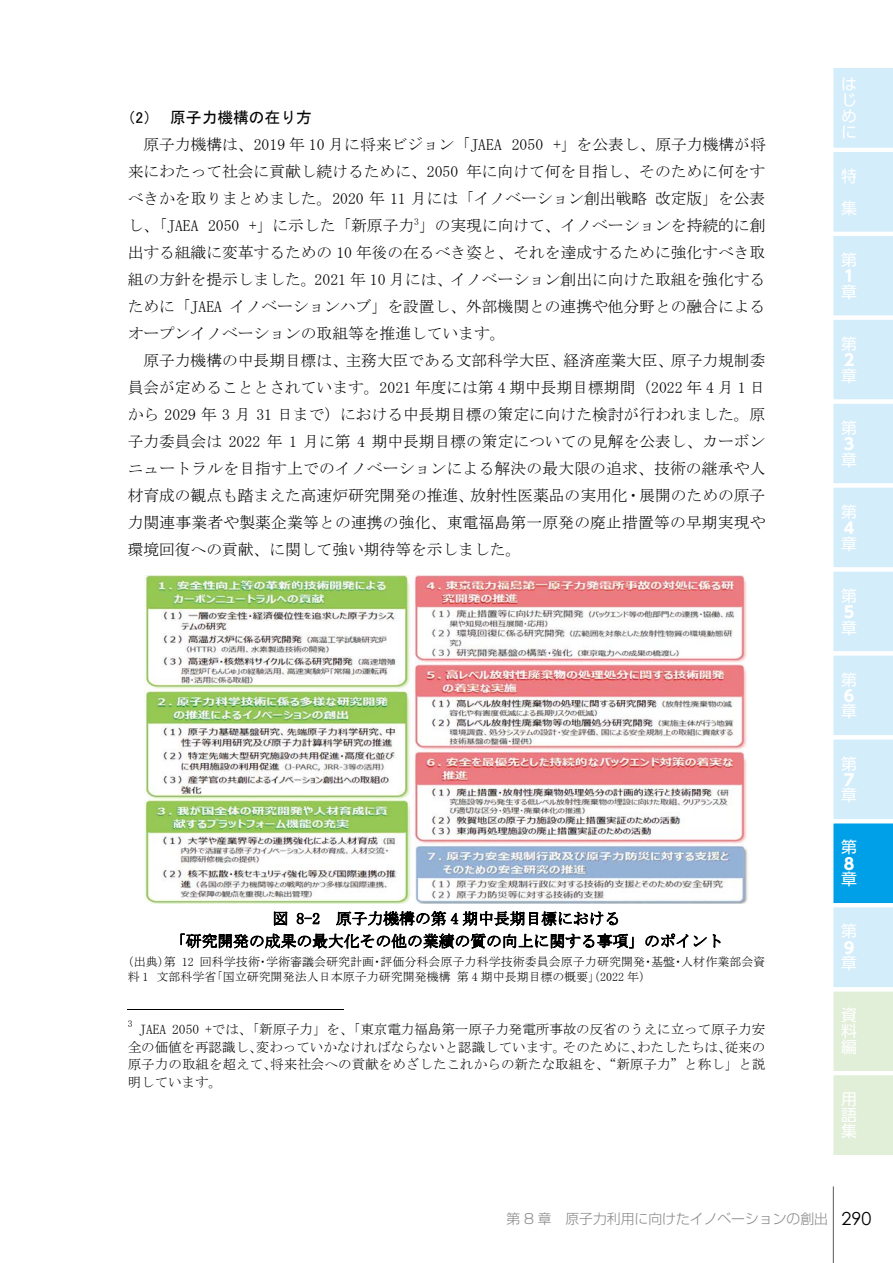
<style>
.page{position:relative;width:893px;height:1263px;background:#fff}
.page>*{position:absolute;margin:0;border:0;box-sizing:border-box;transform-origin:0 0}
.t1{font:15.9px/15.9px "UD Shin Go Pro";color:#fff;text-align:justify}
.t2{font:700 15.9px "UD Shin Go Pro";color:#fff}
.t3{font:15.75px/27px "MS Mincho";color:#000;text-align:justify}
.t4{font:15.75px "MS Gothic";color:#000}
.t5{font:300 13.8px "Shin Go Pro";color:#898989}
.t6{font:13.5px/17.7px "MS Mincho";letter-spacing:.005em;color:#000;text-align:justify}
.t7{font:12px/15px "MS P Mincho";color:#000}
.s1{font-family:"MS P Gothic"}
.s2{font-family:"Century Gothic";font-weight:400;font-size:18px;color:#000}
</style>
<div class="page">
<hr style="left:128px;top:1009px;width:216px;height:1px;background:#000">
<img style="left:145px;top:576px;width:603px;height:328px">
<hr style="left:833px;top:1186px;width:1px;height:77px;background:#585959">
<svg style="left:833px;top:68px;width:60px;height:1087px;background:#c9e9f5"></svg>
<p class="t4" style="left:128px;top:110px;width:186px"><span class="s1">（2）</span> 原子力機構の在り方</p>
<p class="t3" style="left:128px;top:131px;width:640px;text-indent:16px">原子力機構は、2019 年 10 月に将来ビジョン「JAEA 2050 +」を公表し、原子力機構が将来にわたって社会に貢献し続けるために、2050 年に向けて何を目指し、そのために何をすべきかを取りまとめました。2020 年 11 月には「イノベーション創出戦略 改定版」を公表し、「JAEA 2050 +」に示した「新原子力<sup>3</sup>」の実現に向けて、イノベーションを持続的に創出する組織に変革するための 10 年後の在るべき姿と、それを達成するために強化すべき取組の方針を提示しました。2021 年 10 月には、イノベーション創出に向けた取組を強化するために「JAEA イノベーションハブ」を設置し、外部機関との連携や他分野との融合によるオープンイノベーションの取組等を推進しています。</p>
<p class="t3" style="left:128px;top:347px;width:639px;text-indent:16px">原子力機構の中長期目標は、主務大臣である文部科学大臣、経済産業大臣、原子力規制委員会が定めることとされています。2021 年度には第 4 期中長期目標期間（2022 年 4 月 1 日から 2029 年 3 月 31 日まで）における中長期目標の策定に向けた検討が行われました。原子力委員会は 2022 年 1 月に第 4 期中長期目標の策定についての見解を公表し、カーボンニュートラルを目指す上でのイノベーションによる解決の最大限の追求、技術の継承や人材育成の観点も踏まえた高速炉研究開発の推進、放射性医薬品の実用化・展開のための原子力関連事業者や製薬企業等との連携の強化、東電福島第一原発の廃止措置等の早期実現や環境回復への貢献、に関して強い期待等を示しました。</p>
<p class="t3" style="left:170px;top:907px;width:555px;line-height:22.5px;text-align:center">図 8-2 原子力機構の第 4 期中長期目標における<br>「研究開発の成果の最大化その他の業績の質の向上に関する事項」のポイント</p>
<p class="t7" style="left:128px;top:954px;width:639px">（出典）第 12 回科学技術・学術審議会研究計画・評価分科会原子力科学技術委員会原子力研究開発・基盤・人材作業部会資料 1 文部科学省「国立研究開発法人日本原子力研究開発機構 第 4 期中長期目標の概要」（2022 年）</p>
<p class="t6" style="left:128px;top:1020px;width:639px"><sup>3</sup> JAEA 2050 +では、「新原子力」を、「東京電力福島第一原子力発電所事故の反省のうえに立って原子力安全の価値を再認識し､変わっていかなければならないと認識しています。そのために､わたしたちは､従来の原子力の取組を超えて､将来社会への貢献をめざしたこれからの新たな取組を､“新原子力”と称し」と説明しています。</p>
<p class="t1" style="left:841px;top:76px;width:16px">はじめに</p>
<p class="t1" style="left:841px;top:159px;width:17px;line-height:32px">特集</p>
<p class="t1" style="left:841px;top:251px;width:17px">第</p>
<p class="t2" style="left:841px;top:263px;width:11px">１</p>
<p class="t1" style="left:841px;top:283px;width:17px">章</p>
<p class="t1" style="left:841px;top:335px;width:17px">第</p>
<p class="t2" style="left:841px;top:347px;width:14px">２</p>
<p class="t1" style="left:841px;top:367px;width:17px">章</p>
<p class="t1" style="left:841px;top:419px;width:17px">第</p>
<p class="t2" style="left:841px;top:431px;width:14px">３</p>
<p class="t1" style="left:841px;top:451px;width:17px">章</p>
<p class="t1" style="left:841px;top:503px;width:17px">第</p>
<p class="t2" style="left:841px;top:515px;width:14px">４</p>
<p class="t1" style="left:841px;top:535px;width:17px">章</p>
<p class="t1" style="left:841px;top:587px;width:17px">第</p>
<p class="t2" style="left:841px;top:599px;width:14px">５</p>
<p class="t1" style="left:841px;top:619px;width:17px">章</p>
<p class="t1" style="left:841px;top:671px;width:17px">第</p>
<p class="t2" style="left:841px;top:683px;width:14px">６</p>
<p class="t1" style="left:841px;top:703px;width:17px">章</p>
<p class="t1" style="left:841px;top:755px;width:17px">第</p>
<p class="t2" style="left:841px;top:767px;width:14px">７</p>
<p class="t1" style="left:841px;top:787px;width:17px">章</p>
<p class="t1" style="left:841px;top:839px;width:17px">第</p>
<p class="t2" style="left:841px;top:851px;width:14px">８</p>
<p class="t1" style="left:841px;top:871px;width:17px">章</p>
<p class="t1" style="left:841px;top:923px;width:17px">第</p>
<p class="t2" style="left:841px;top:935px;width:14px">９</p>
<p class="t1" style="left:841px;top:955px;width:17px">章</p>
<p class="t1" style="left:841px;top:1007px;width:17px">資料編</p>
<p class="t1" style="left:841px;top:1091px;width:17px">用語集</p>
<p class="t5" style="left:507px;top:1208px;width:366px">第 8 章　原子力利用に向けたイノベーションの創出 <span class="s2">290</span></p>
</div>
